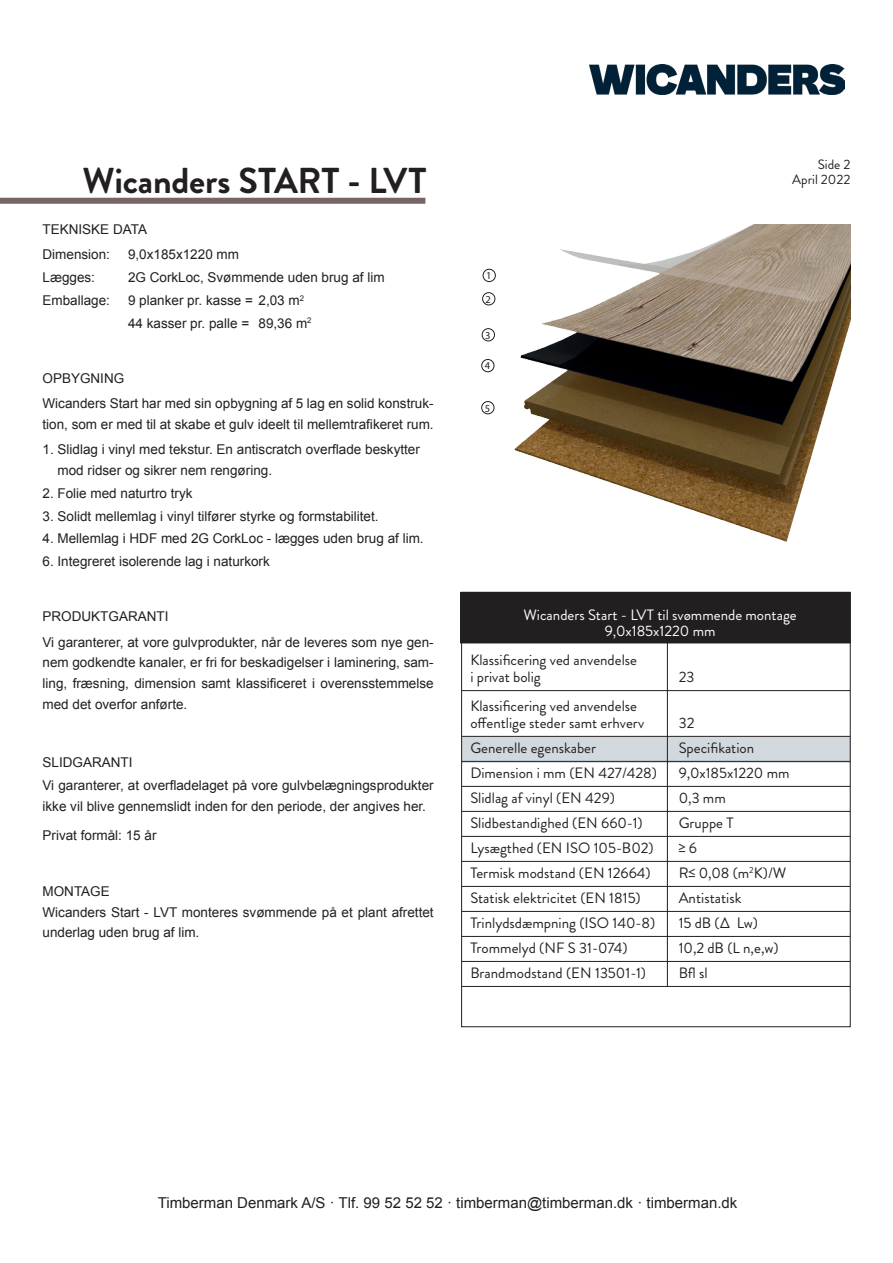
<style>
.page{position:relative;width:893px;height:1263px;background:#fff}
.page>*{position:absolute;margin:0;border:0;box-sizing:border-box;transform-origin:0 0}
.Rubrik{font:700 36px "Brandon Grotesque";letter-spacing:-.005em;color:#231f20}
.Vejltekst{font:15px "Brandon Grotesque";color:#231f20}
.Brødtekst{font:15px "Arial";color:#231f20}
.Brødtekst-2{font:15px "Brandon Grotesque";color:#fff}
.Vejltekst-2{font:15px "Brandon Grotesque";color:#fff}
.Brødtekst-3{font:13.5px/20.7px "Arial";color:#231f20}
.Rubrikoverskrift{font:13.5px "Arial";color:#231f20}
.t1{font:13.5px "Brandon Grotesque";color:#231f20}
.t2{font:10.5px "Myriad Pro";color:#231f20}
</style>
<div class="page">
<div style="left:460px;top:592px;width:390px;height:51px;background:#231f20"></div>
<div style="left:483px;top:269px;width:13px;height:13px;border:1px solid #231f20;border-radius:50%"></div>
<div style="left:482px;top:292px;width:13px;height:13px;border:1px solid #231f20;border-radius:50%"></div>
<div style="left:482px;top:328px;width:13px;height:13px;border:1px solid #231f20;border-radius:50%"></div>
<div style="left:481px;top:359px;width:13px;height:13px;border:1px solid #231f20;border-radius:50%"></div>
<div style="left:481px;top:401px;width:13px;height:13px;border:1px solid #231f20;border-radius:50%"></div>
<div style="left:462px;top:737px;width:388px;height:25px;background:#d1d9de"></div>
<hr style="left:462px;top:690px;width:388px;height:1px;background:#231f20">
<hr style="left:462px;top:736px;width:388px;height:1px;background:#231f20">
<hr style="left:462px;top:761px;width:388px;height:1px;background:#231f20">
<hr style="left:462px;top:786px;width:388px;height:1px;background:#231f20">
<hr style="left:462px;top:811px;width:388px;height:1px;background:#231f20">
<hr style="left:462px;top:836px;width:388px;height:1px;background:#231f20">
<hr style="left:462px;top:861px;width:388px;height:1px;background:#231f20">
<hr style="left:462px;top:886px;width:388px;height:1px;background:#231f20">
<hr style="left:462px;top:911px;width:388px;height:1px;background:#231f20">
<hr style="left:462px;top:936px;width:388px;height:1px;background:#231f20">
<hr style="left:462px;top:961px;width:388px;height:1px;background:#231f20">
<hr style="left:462px;top:986px;width:388px;height:1px;background:#231f20">
<hr style="left:667px;top:641px;width:1px;height:345px;background:#231f20">
<div style="left:0;top:198px;width:425px;height:6px;background:#766564"></div>
<img style="left:515px;top:224px;width:335px;height:317px">
<img style="left:590px;top:64px;width:255px;height:30px">
<p class="Rubrik" style="left:82px;top:156px;width:346px">Wicanders START - LVT</p>
<p class="Brødtekst-3" style="left:43px;top:219px;width:106px">TEKNISKE DATA</p>
<p class="Brødtekst-3" style="left:43px;top:244px;width:69px">Dimension:</p>
<p class="Brødtekst-3" style="left:128px;top:244px;width:113px">9,0x185x1220 mm</p>
<p class="Brødtekst-3" style="left:43px;top:267px;width:54px">Lægges:</p>
<p class="Brødtekst-3" style="left:128px;top:267px;width:258px">2G CorkLoc, Svømmende uden brug af lim</p>
<p class="Brødtekst-3" style="left:43px;top:290px;width:69px">Emballage:</p>
<p class="Brødtekst-3" style="left:128px;top:290px;width:178px">9 planker pr. kasse = 2,03 m<sup>2</sup></p>
<p class="Rubrikoverskrift" style="left:128px;top:314px;width:185px">44 kasser pr. palle = 89,36 m<sup>2</sup></p>
<p class="Rubrikoverskrift" style="left:43px;top:369px;width:83px">OPBYGNING</p>
<p class="Brødtekst-3" style="left:43px;top:393px;width:393px">Wicanders Start har med sin opbygning af 5 lag en solid konstruk&shy;tion, som er med til at skabe et gulv ideelt til mellemtrafikeret rum.</p>
<p class="Brødtekst-3" style="left:58px;top:439px;width:364px;text-indent:-15px">1. Slidlag i vinyl med tekstur. En antiscratch overflade beskytter mod ridser og sikrer nem rengøring.</p>
<p class="Brødtekst-3" style="left:43px;top:483px;width:152px">2. Folie med naturtro tryk</p>
<p class="Brødtekst-3" style="left:43px;top:506px;width:338px">3. Solidt mellemlag i vinyl tilfører styrke og formstabilitet.</p>
<p class="Brødtekst-3" style="left:43px;top:528px;width:383px">4. Mellemlag i HDF med 2G CorkLoc - lægges uden brug af lim.</p>
<p class="Brødtekst-3" style="left:43px;top:551px;width:229px">6. Integreret isolerende lag i naturkork</p>
<p class="Brødtekst-3" style="left:43px;top:606px;width:128px">PRODUKTGARANTI</p>
<p class="Brødtekst-3" style="left:43px;top:632px;width:393px;text-align:justify">Vi garanterer, at vore gulvprodukter, når de leveres som nye gen&shy;nem godkendte kanaler, er fri for beskadigelser i laminering, sam&shy;ling, fræsning, dimension samt klassificeret i overensstemmelse med det overfor anførte.</p>
<p class="Rubrikoverskrift" style="left:43px;top:753px;width:92px">SLIDGARANTI</p>
<p class="Brødtekst-3" style="left:43px;top:775px;width:393px">Vi garanterer, at overfladelaget på vore gulvbelægningsprodukter ikke vil blive gennemslidt inden for den periode, der angives her.</p>
<p class="Brødtekst-3" style="left:43px;top:825px;width:116px">Privat formål: 15 år</p>
<p class="Rubrikoverskrift" style="left:43px;top:882px;width:69px">MONTAGE</p>
<p class="Brødtekst-3" style="left:43px;top:903px;width:393px;line-height:19.5px">Wicanders Start - LVT monteres svømmende på et plant afrettet underlag uden brug af lim.</p>
<p class="t2" style="left:486px;top:269px;width:7px">1</p>
<p class="t2" style="left:486px;top:293px;width:7px">2</p>
<p class="t2" style="left:485px;top:329px;width:7px">3</p>
<p class="t2" style="left:485px;top:359px;width:7px">4</p>
<p class="t2" style="left:485px;top:401px;width:7px">5</p>
<p class="t1" style="left:818px;top:155px;width:34px">Side 2</p>
<p class="t1" style="left:792px;top:170px;width:60px">April 2022</p>
<p class="Brødtekst-2" style="left:524px;top:604px;width:275px">Wicanders Start - LVT til svømmende montage</p>
<p class="Vejltekst-2" style="left:605px;top:621px;width:112px">9,0x185x1220 mm</p>
<p class="Vejltekst" style="left:470px;top:650px;width:168px">Klassificering ved anvendelse</p>
<p class="Vejltekst" style="left:470px;top:666px;width:72px">i privat bolig</p>
<p class="Vejltekst" style="left:679px;top:666px;width:17px">23</p>
<p class="Vejltekst" style="left:470px;top:696px;width:168px">Klassificering ved anvendelse</p>
<p class="Vejltekst" style="left:470px;top:712px;width:175px">offentlige steder samt erhverv</p>
<p class="Vejltekst" style="left:679px;top:712px;width:17px">32</p>
<p class="Vejltekst" style="left:470px;top:737px;width:127px">Generelle egenskaber</p>
<p class="Vejltekst" style="left:679px;top:737px;width:77px">Specifikation</p>
<p class="Vejltekst" style="left:470px;top:762px;width:188px">Dimension i mm (EN 427/428)</p>
<p class="Vejltekst" style="left:679px;top:762px;width:112px">9,0x185x1220 mm</p>
<p class="Vejltekst" style="left:470px;top:787px;width:146px">Slidlag af vinyl (EN 429)</p>
<p class="Vejltekst" style="left:679px;top:787px;width:49px">0,3 mm</p>
<p class="Vejltekst" style="left:470px;top:812px;width:174px">Slidbestandighed (EN 660-1)</p>
<p class="Vejltekst" style="left:679px;top:812px;width:56px">Gruppe T</p>
<p class="Vejltekst" style="left:470px;top:837px;width:185px">Lysægthed (EN ISO 105-B02)</p>
<p class="Vejltekst" style="left:679px;top:837px;width:20px">≥ 6</p>
<p class="Vejltekst" style="left:470px;top:862px;width:182px">Termisk modstand (EN 12664)</p>
<p class="Vejltekst" style="left:679px;top:862px;width:109px">R≤ 0,08 (m<sup>2</sup>K)/W</p>
<p class="Vejltekst" style="left:470px;top:887px;width:172px">Statisk elektricitet (EN 1815)</p>
<p class="Vejltekst" style="left:679px;top:887px;width:64px">Antistatisk</p>
<p class="Vejltekst" style="left:470px;top:912px;width:186px">Trinlydsdæmpning (ISO 140-8)</p>
<p class="Vejltekst" style="left:679px;top:912px;width:81px">15 dB (∆ Lw)</p>
<p class="Vejltekst" style="left:470px;top:937px;width:159px">Trommelyd (NF S 31-074)</p>
<p class="Vejltekst" style="left:679px;top:937px;width:101px">10,2 dB (L n,e,w)</p>
<p class="Vejltekst" style="left:470px;top:962px;width:177px">Brandmodstand (EN 13501-1)</p>
<p class="Vejltekst" style="left:679px;top:962px;width:30px">Bfl sl</p>
<p class="Brødtekst" style="left:158px;top:1193px;width:581px">Timberman Denmark A/S · Tlf. 99 52 52 52 · timberman@timberman.dk · timberman.dk</p>
</div>
